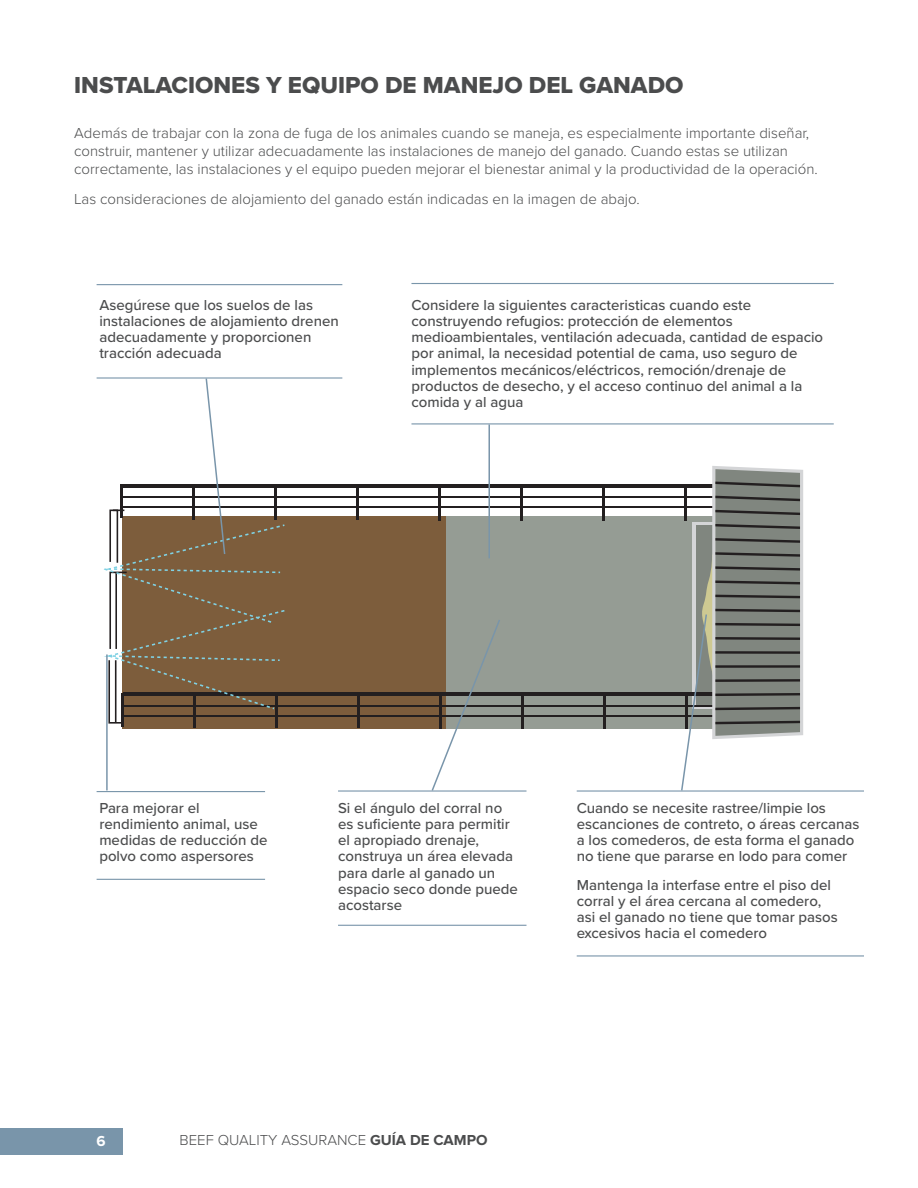
<style>
.page{position:relative;width:918px;height:1188px;background:#fff}
.page>*{position:absolute;margin:0;border:0;box-sizing:border-box;transform-origin:0 0}
._16pt_paragraph_subhead{font:24px "Proxima Nova Extrabld";color:#4b4c4d}
.t1{font:500 15px/16.2px "Proxima Nova";color:#4b4c4d}
.Body_Copy{font:300 15px/18px "Proxima Nova";color:#4b4c4d}
.t2{font:700 15px "Proxima Nova";color:#fff}
.s1{font-weight:700}
</style>
<div class="page">
<div style="left:0;top:1128px;width:123px;height:26px;background:#7995aa"></div>
<div style="left:122px;top:517px;width:324px;height:212px;background:#7d5d3c"></div>
<div style="left:446px;top:517px;width:324px;height:212px;background:#959c94"></div>
<hr style="left:122px;top:484px;width:607px;height:3px;background:#231f20">
<hr style="left:122px;top:496px;width:607px;height:2px;background:#231f20">
<hr style="left:122px;top:507px;width:607px;height:1px;background:#231f20">
<hr style="left:356px;top:486px;width:2px;height:34px;background:#231f20">
<hr style="left:438px;top:487px;width:3px;height:34px;background:#231f20">
<hr style="left:520px;top:487px;width:2px;height:34px;background:#231f20">
<hr style="left:602px;top:487px;width:3px;height:34px;background:#231f20">
<hr style="left:123px;top:693px;width:607px;height:3px;background:#231f20">
<hr style="left:123px;top:705px;width:607px;height:2px;background:#231f20">
<hr style="left:123px;top:715px;width:607px;height:2px;background:#231f20">
<hr style="left:193px;top:694px;width:2px;height:34px;background:#231f20">
<hr style="left:121px;top:693px;width:3px;height:34px;background:#231f20">
<hr style="left:275px;top:694px;width:3px;height:34px;background:#231f20">
<hr style="left:357px;top:694px;width:3px;height:34px;background:#231f20">
<hr style="left:521px;top:695px;width:2px;height:34px;background:#231f20">
<hr style="left:603px;top:695px;width:3px;height:34px;background:#231f20">
<hr style="left:97px;top:377px;width:245px;height:2px;background:#7995aa">
<hr style="left:97px;top:879px;width:168px;height:1px;background:#7995aa">
<hr style="left:97px;top:791px;width:168px;height:1px;background:#7995aa">
<hr style="left:338px;top:790px;width:188px;height:2px;background:#7995aa">
<hr style="left:338px;top:925px;width:188px;height:1px;background:#7995aa">
<hr style="left:577px;top:790px;width:287px;height:2px;background:#7995aa">
<hr style="left:577px;top:955px;width:287px;height:2px;background:#7995aa">
<hr style="left:97px;top:284px;width:245px;height:1px;background:#7995aa">
<hr style="left:411px;top:283px;width:423px;height:1px;background:#7995aa">
<hr style="left:411px;top:423px;width:423px;height:1px;background:#7995aa">
<svg style="left:97px;top:377px;width:189px;height:347px"></svg>
<hr style="left:106px;top:654px;width:2px;height:136px;background:#7995aa">
<svg style="left:430px;top:620px;width:71px;height:172px"></svg>
<svg style="left:680px;top:466px;width:123px;height:326px"></svg>
<hr style="left:488px;top:424px;width:2px;height:134px;background:#7995aa">
<p class="_16pt_paragraph_subhead" style="left:74px;top:67px;width:611px">INSTALACIONES Y EQUIPO DE MANEJO DEL GANADO</p>
<p class="Body_Copy" style="left:74px;top:123px;width:745px">Además de trabajar con la zona de fuga de los animales cuando se maneja, es especialmente importante diseñar, construir, mantener y utilizar adecuadamente las instalaciones de manejo del ganado. Cuando estas se utilizan correctamente, las instalaciones y el equipo pueden mejorar el bienestar animal y la productividad de la operación.</p>
<p class="Body_Copy" style="left:74px;top:189px;width:567px">Las consideraciones de alojamiento del ganado están indicadas en la imagen de abajo.</p>
<p class="t1" style="left:99px;top:296px;width:241px">Asegúrese que los suelos de las instalaciones de alojamiento drenen adecuadamente y proporcionen tracción adecuada</p>
<p class="t1" style="left:411px;top:296px;width:413px">Considere la siguientes caracteristicas cuando este construyendo refugios: protección de elementos medioambientales, ventilación adecuada, cantidad de espacio por animal, la necesidad potential de cama, uso seguro de implementos mecánicos/eléctricos, remoción/drenaje de productos de desecho, y el acceso continuo del animal a la comida y al agua</p>
<p class="t1" style="left:99px;top:799px;width:170px">Para mejorar el rendimiento animal, use medidas de reducción de polvo como aspersores</p>
<p class="t1" style="left:338px;top:799px;width:181px">Si el ángulo del corral no es suficiente para permitir el apropiado drenaje, construya un área elevada para darle al ganado un espacio seco donde puede acostarse</p>
<p class="t1" style="left:577px;top:799px;width:284px">Cuando se necesite rastree/limpie los escanciones de contreto, o áreas cercanas a los comederos, de esta forma el ganado no tiene que pararse en lodo para comer</p>
<p class="t1" style="left:577px;top:876px;width:263px">Mantenga la interfase entre el piso del corral y el área cercana al comedero, asi el ganado no tiene que tomar pasos excesivos hacia el comedero</p>
<p class="t2" style="left:97px;top:1134px;width:11px">6</p>
<p class="Body_Copy" style="left:180px;top:1131px;width:310px">BEEF QUALITY ASSURANCE <span class="s1">GUÍA DE CAMPO</span></p>
</div>
